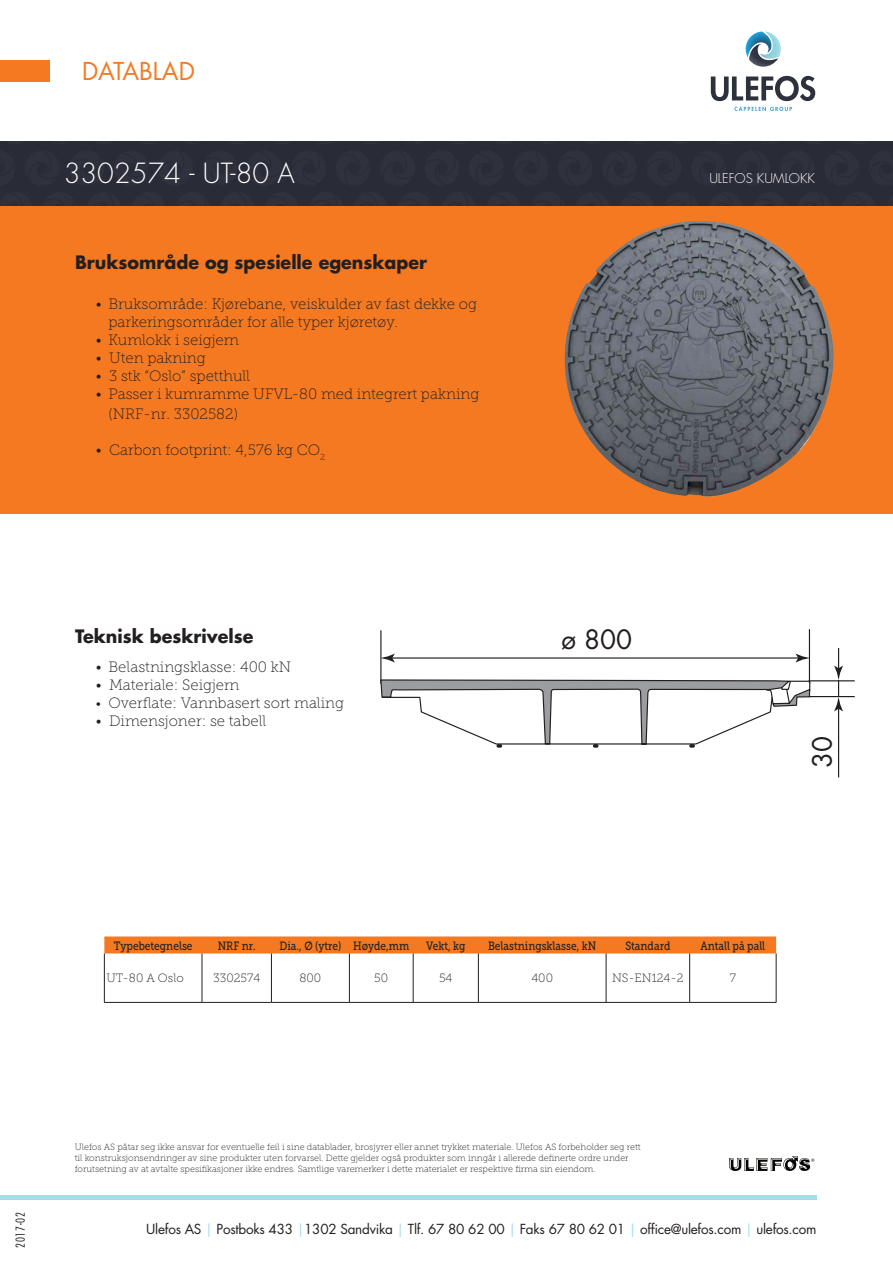
<style>
.page{position:relative;width:893px;height:1263px;background:#fff}
.page>*{position:absolute;margin:0;border:0;box-sizing:border-box;transform-origin:0 0}
.t1{font:300 27px "Futura Std";color:#fff}
.t2{font:25.95px "Futura Std";color:#231f20}
.t3{font:24px "Futura Std";color:#f47921}
.t4{font:700 18px "Futura Std";color:#231f20}
.t5{font:15px/18px "Museo Slab 100";color:#231f20}
.t6{font:13.5px "Futura Std";letter-spacing:-.02em;color:#231f20}
.t7{font:300 13.05px "Futura Std";color:#fff}
.t8{font:12px "Museo Slab 500";color:#231f20;scale:.85 1}
.t9{font:12px "Museo Slab 100";color:#231f20}
.t10{font:300 condensed 12px "Futura";letter-spacing:.06em;color:#231f20}
.t11{font:9px/10.8px "Museo Slab 100";color:#231f20}
.s1{font-size:13.5px}
.s2{color:#a4ddea}
</style>
<div class="page">
<svg style="left:729px;top:1156px;width:85px;height:15px"></svg>
<div style="left:0;top:202px;width:893px;height:312px;background:#f47921"></div>
<img style="left:564px;top:221px;width:270px;height:276px">
<div style="left:104px;top:936px;width:672px;height:17px;background:#f47921"></div>
<hr style="left:271px;top:953px;width:1px;height:49px;background:#231f20">
<hr style="left:349px;top:953px;width:1px;height:49px;background:#231f20">
<hr style="left:413px;top:953px;width:1px;height:49px;background:#231f20">
<hr style="left:478px;top:953px;width:1px;height:49px;background:#231f20">
<hr style="left:606px;top:953px;width:1px;height:49px;background:#231f20">
<hr style="left:689px;top:953px;width:1px;height:49px;background:#231f20">
<hr style="left:776px;top:953px;width:1px;height:49px;background:#231f20">
<hr style="left:202px;top:1002px;width:69px;height:1px;background:#231f20">
<hr style="left:271px;top:1002px;width:78px;height:1px;background:#231f20">
<hr style="left:349px;top:1002px;width:64px;height:1px;background:#231f20">
<hr style="left:413px;top:1002px;width:65px;height:1px;background:#231f20">
<hr style="left:478px;top:1002px;width:128px;height:1px;background:#231f20">
<hr style="left:606px;top:1002px;width:84px;height:1px;background:#231f20">
<hr style="left:690px;top:1002px;width:86px;height:1px;background:#231f20">
<hr style="left:104px;top:953px;width:1px;height:49px;background:#231f20">
<hr style="left:202px;top:953px;width:1px;height:49px;background:#231f20">
<hr style="left:104px;top:1002px;width:98px;height:1px;background:#231f20">
<hr style="left:838px;top:707px;width:1px;height:70px;background:#231f20">
<svg style="left:834px;top:648px;width:9px;height:63px"></svg>
<hr style="left:390px;top:657px;width:410px;height:2px;background:#231f20">
<svg style="left:796px;top:654px;width:13px;height:8px"></svg>
<hr style="left:809px;top:629px;width:1px;height:54px;background:#231f20">
<hr style="left:809px;top:680px;width:46px;height:1px;background:#231f20">
<hr style="left:809px;top:696px;width:46px;height:1px;background:#231f20">
<svg style="left:380px;top:630px;width:412px;height:60px"></svg>
<svg style="left:381px;top:680px;width:430px;height:68px"></svg>
<div style="left:0;top:141px;width:893px;height:64px;background:#292b37"></div>
<hr style="left:0;top:1195px;width:816px;height:4px;background:#a4ddea">
<div style="left:0;top:61px;width:50px;height:21px;background:#f47921"></div>
<svg style="left:734px;top:107px;width:58px;height:4px"></svg>
<svg style="left:746px;top:31px;width:35px;height:36px"></svg>
<svg style="left:711px;top:76px;width:104px;height:25px"></svg>
<h3 class="t3" style="left:82px;top:56px;width:114px">DATABLAD</h3>
<h1 class="t1" style="left:64px;top:156px;width:233px">3302574 - UT-80 A</h1>
<h3 class="t4" style="left:75px;top:250px;width:354px">Bruksområde og spesielle egenskaper</h3>
<h3 class="t5" style="left:108px;top:295px;width:370px;text-indent:-13px">• Bruksområde: Kjørebane, veiskulder av fast dekke og parkeringsområder for alle typer kjøretøy.</h3>
<h3 class="t5" style="left:96px;top:331px;width:145px">• Kumlokk i seigjern</h3>
<h3 class="t5" style="left:96px;top:349px;width:112px">• Uten pakning</h3>
<h3 class="t5" style="left:96px;top:367px;width:156px">• 3 stk “Oslo” spetthull</h3>
<h3 class="t5" style="left:108px;top:384px;width:372px;line-height:19.8px;text-indent:-13px">• Passer i kumramme UFVL-80 med integrert pakning (NRF-nr. 3302582)</h3>
<h3 class="t5" style="left:96px;top:441px;width:231px">• Carbon footprint: 4,576 kg CO<sub>2</sub></h3>
<h3 class="t4" style="left:75px;top:624px;width:180px">Teknisk beskrivelse</h3>
<h3 class="t5" style="left:96px;top:658px;width:197px">• Belastningsklasse: 400 kN</h3>
<h3 class="t5" style="left:96px;top:676px;width:145px">• Materiale: Seigjern</h3>
<h3 class="t5" style="left:96px;top:694px;width:250px"><span class="s1">•</span> Overflate: Vannbasert sort maling</h3>
<h3 class="t5" style="left:96px;top:712px;width:172px">• Dimensjoner: se tabell</h3>
<h3 class="t7" style="left:709px;top:170px;width:107px">ULEFOS KUMLOKK</h3>
<h2 class="t2" style="left:561px;top:623px;width:72px">ø 800</h2>
<h2 class="t2" style="left:805px;top:768px;width:34px;rotate:-90deg">30</h2>
<h3 class="t8" style="left:114px;top:939px;width:94px">Typebetegnelse</h3>
<h3 class="t8" style="left:218px;top:939px;width:46px">NRF nr.</h3>
<h3 class="t8" style="left:279px;top:939px;width:154px">Dia., Ø (ytre) Høyde,mm</h3>
<h3 class="t8" style="left:426px;top:939px;width:48px">Vekt, kg</h3>
<h3 class="t8" style="left:488px;top:939px;width:129px">Belastningsklasse, kN</h3>
<h3 class="t8" style="left:625px;top:939px;width:55px">Standard</h3>
<h3 class="t8" style="left:700px;top:939px;width:78px">Antall på pall</h3>
<h3 class="t9" style="left:106px;top:972px;width:79px">UT-80 A Oslo</h3>
<h3 class="t9" style="left:213px;top:972px;width:49px">3302574</h3>
<h3 class="t9" style="left:299px;top:972px;width:23px">800</h3>
<h3 class="t9" style="left:374px;top:972px;width:15px">50</h3>
<h3 class="t9" style="left:439px;top:972px;width:15px">54</h3>
<h3 class="t9" style="left:531px;top:972px;width:23px">400</h3>
<h3 class="t9" style="left:612px;top:972px;width:73px">NS-EN124-2</h3>
<h3 class="t9" style="left:730px;top:972px;width:8px">7</h3>
<p class="t11" style="left:75px;top:1141px;width:567px">Ulefos AS påtar seg ikke ansvar for eventuelle feil i sine datablader, brosjyrer eller annet trykket materiale. Ulefos AS forbeholder seg rett til konstruksjonsendringer av sine produkter uten forvarsel. Dette gjelder også produkter som inngår i allerede definerte ordre under forutsetning av at avtalte spesifikasjoner ikke endres. Samtlige varemerker i dette materialet er respektive firma sin eiendom.</p>
<h3 class="t10" style="left:13px;top:1248px;width:38px;rotate:-90deg">2017-02</h3>
<h3 class="t6" style="left:146px;top:1220px;width:672px">Ulefos AS <span class="s2">|</span> Postboks 433 <span class="s2">|</span>1302 Sandvika <span class="s2">|</span> Tlf. 67 80 62 00 <span class="s2">|</span> Faks 67 80 62 01 <span class="s2">|</span> office@ulefos.com <span class="s2">|</span> ulefos.com</h3>
</div>
